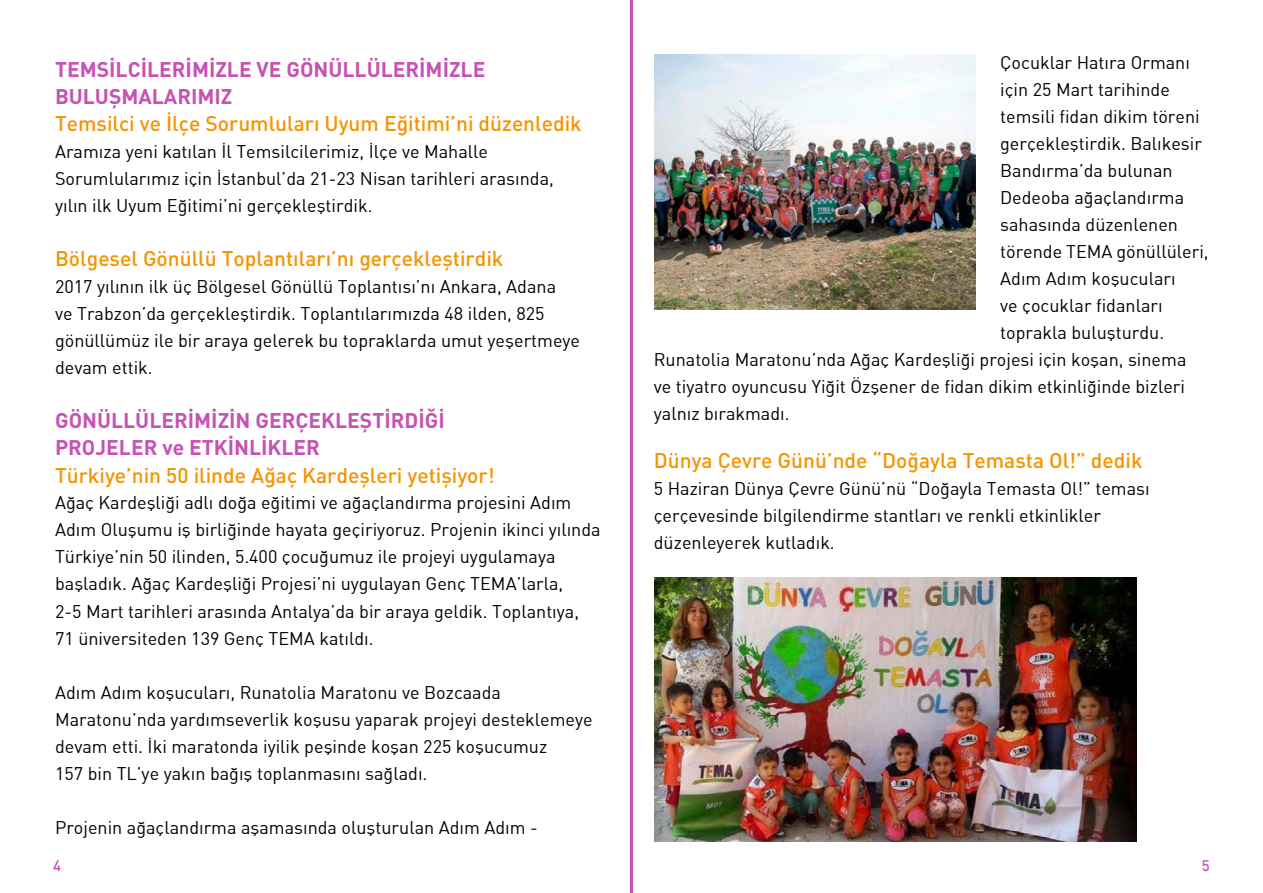
<style>
.page{position:relative;width:1263px;height:893px;background:#fff}
.page>*{position:absolute;margin:0;border:0;box-sizing:border-box;transform-origin:0 0}
.t1{font:21px "DIN Medium";color:#f49400}
.t2{font:21px/27px "DIN Bold";color:#c652b4}
.t3{font:18px/27px "DINT";color:#000}
.t4{font:500 15px "DIN Medium T";color:#c652b4}
</style>
<div class="page">
<hr style="left:630px;top:0;width:3px;height:893px;background:#c652b4">
<img style="left:654px;top:54px;width:321px;height:255px">
<img style="left:654px;top:578px;width:482px;height:263px">
<p class="t2" style="left:55px;top:55px;width:432px">TEMSİLCİLERİMİZLE VE GÖNÜLLÜLERİMİZLE<br>BULUŞMALARIMIZ</p>
<p class="t1" style="left:55px;top:110px;width:528px">Temsilci ve İlçe Sorumluları Uyum Eğitimi’ni düzenledik</p>
<p class="t3" style="left:55px;top:138px;width:500px">Aramıza yeni katılan İl Temsilcilerimiz, İlçe ve Mahalle<br>Sorumlularımız için İstanbul’da 21-23 Nisan tarihleri arasında, yılın ilk Uyum Eğitimi’ni gerçekleştirdik.</p>
<p class="t1" style="left:55px;top:245px;width:450px">Bölgesel Gönüllü Toplantıları’nı gerçekleştirdik</p>
<p class="t3" style="left:55px;top:273px;width:527px">2017 yılının ilk üç Bölgesel Gönüllü Toplantısı’nı Ankara, Adana<br>ve Trabzon’da gerçekleştirdik. Toplantılarımızda 48 ilden, 825 gönüllümüz ile bir araya gelerek bu topraklarda umut yeşertmeye devam ettik.</p>
<p class="t2" style="left:55px;top:406px;width:391px">GÖNÜLLÜLERİMİZİN GERÇEKLEŞTİRDİĞİ<br>PROJELER ve ETKİNLİKLER</p>
<p class="t1" style="left:55px;top:461px;width:441px">Türkiye’nin 50 ilinde Ağaç Kardeşleri yetişiyor!</p>
<p class="t3" style="left:55px;top:489px;width:547px">Ağaç Kardeşliği adlı doğa eğitimi ve ağaçlandırma projesini Adım Adım Oluşumu iş birliğinde hayata geçiriyoruz. Projenin ikinci yılında Türkiye’nin 50 ilinden, 5.400 çocuğumuz ile projeyi uygulamaya başladık. Ağaç Kardeşliği Projesi’ni uygulayan Genç TEMA’larla,<br>2-5 Mart tarihleri arasında Antalya’da bir araya geldik. Toplantıya, 71 üniversiteden 139 Genç TEMA katıldı.</p>
<p class="t3" style="left:55px;top:678px;width:539px">Adım Adım koşucuları, Runatolia Maratonu ve Bozcaada Maratonu’nda yardımseverlik koşusu yaparak projeyi desteklemeye devam etti. İki maratonda iyilik peşinde koşan 225 koşucumuz<br>157 bin TL’ye yakın bağış toplanmasını sağladı.</p>
<p class="t3" style="left:55px;top:813px;width:484px">Projenin ağaçlandırma aşamasında oluşturulan Adım Adım -</p>
<p class="t3" style="left:1000px;top:49px;width:191px">Çocuklar Hatıra Ormanı</p>
<p class="t3" style="left:1000px;top:76px;width:171px">için 25 Mart tarihinde</p>
<p class="t3" style="left:1000px;top:103px;width:201px">temsili fidan dikim töreni</p>
<p class="t3" style="left:1000px;top:130px;width:203px">gerçekleştirdik. Balıkesir</p>
<p class="t3" style="left:1000px;top:157px;width:174px">Bandırma’da bulunan</p>
<p class="t3" style="left:1000px;top:184px;width:185px">Dedeoba ağaçlandırma</p>
<p class="t3" style="left:1000px;top:211px;width:179px">sahasında düzenlenen</p>
<p class="t3" style="left:1000px;top:238px;width:210px">törende TEMA gönüllüleri,</p>
<p class="t3" style="left:1000px;top:265px;width:177px">Adım Adım koşucuları</p>
<p class="t3" style="left:1000px;top:292px;width:164px">ve çocuklar fidanları</p>
<p class="t3" style="left:1000px;top:319px;width:166px">toprakla buluşturdu.</p>
<p class="t3" style="left:654px;top:346px;width:534px">Runatolia Maratonu’nda Ağaç Kardeşliği projesi için koşan, sinema</p>
<p class="t3" style="left:654px;top:373px;width:533px">ve tiyatro oyuncusu Yiğit Özşener de fidan dikim etkinliğinde bizleri</p>
<p class="t3" style="left:654px;top:400px;width:137px">yalnız bırakmadı.</p>
<p class="t1" style="left:654px;top:447px;width:490px">Dünya Çevre Günü’nde “Doğayla Temasta Ol!” dedik</p>
<p class="t3" style="left:654px;top:475px;width:497px">5 Haziran Dünya Çevre Günü’nü “Doğayla Temasta Ol!” teması çerçevesinde bilgilendirme stantları ve renkli etkinlikler düzenleyerek kutladık.</p>
<p class="t4" style="left:53px;top:855px;width:9px">4</p>
<p class="t4" style="left:1202px;top:855px;width:9px">5</p>
</div>
